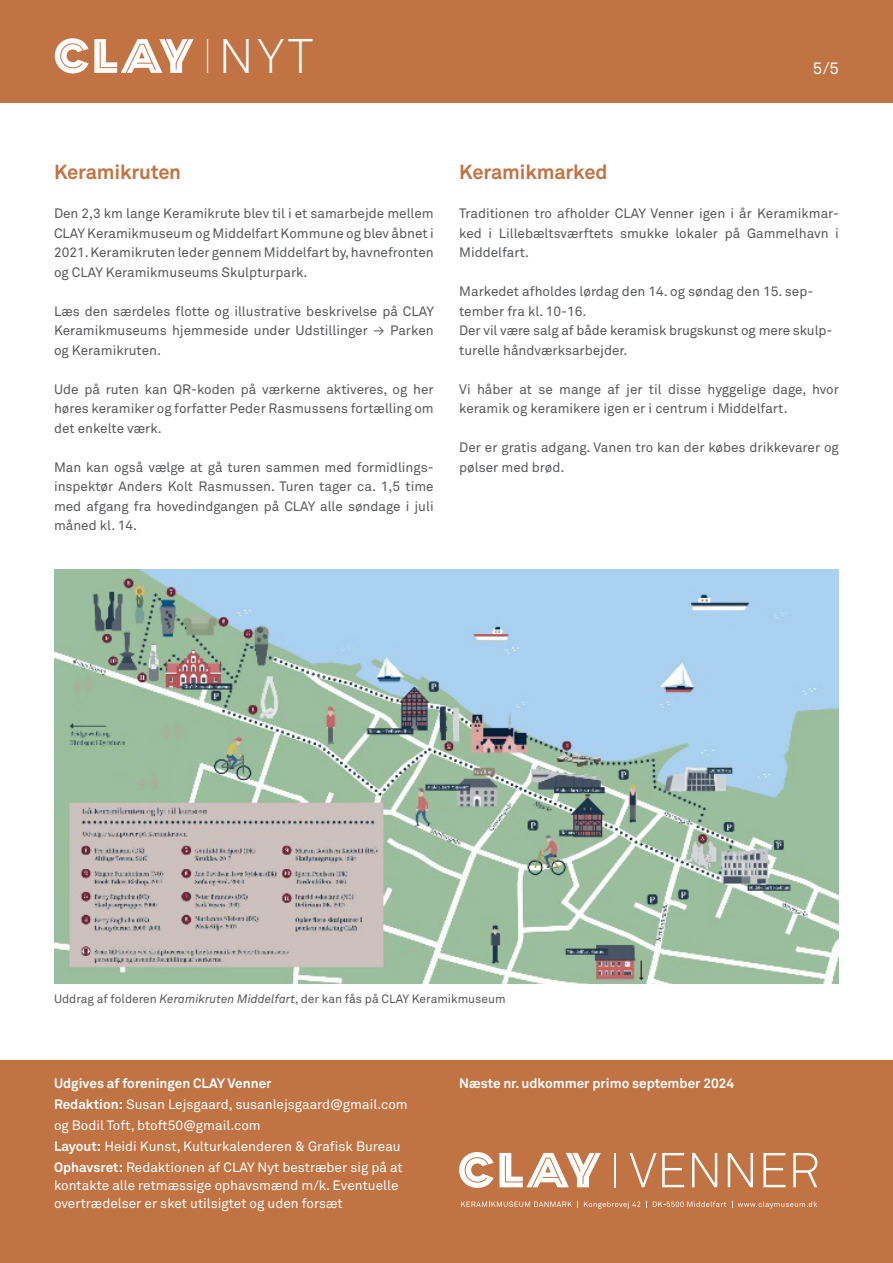
<style>
.page{position:relative;width:893px;height:1263px;background:#fff}
.page>*{position:absolute;margin:0;border:0;box-sizing:border-box;transform-origin:0 0}
.t1{font:300 48px "Akkurat Std";color:#fff;scale:.4 1}
.t2{font:700 20.1px "Akkurat Std";letter-spacing:-.01em;color:#c27343}
.t3{font:16.5px "Akkurat Std";color:#fff}
.t4{font:13.5px/19.5px "Akkurat Std";color:#57585a;text-align:justify}
.t5{font:13.5px/21px "Akkurat Std";color:#fff}
.t6{font:700 13.5px "Akkurat Std";color:#fff}
.t7{font:12px "Akkurat Std";color:#57585a}
.s1{font-style:italic}
.s2{font-weight:700}
</style>
<div class="page">
<div style="left:0;top:1060px;width:893px;height:203px;background:#c27343"></div>
<svg style="left:461px;top:1201px;width:117px;height:7px"></svg>
<svg style="left:584px;top:1201px;width:56px;height:8px"></svg>
<svg style="left:653px;top:1201px;width:73px;height:6px"></svg>
<svg style="left:732px;top:1201px;width:85px;height:7px"></svg>
<svg style="left:459px;top:1152px;width:142px;height:36px"></svg>
<hr style="left:615px;top:1153px;width:1px;height:34px;background:#fff">
<svg style="left:630px;top:1153px;width:54px;height:34px"></svg>
<svg style="left:692px;top:1153px;width:25px;height:34px"></svg>
<svg style="left:728px;top:1153px;width:25px;height:34px"></svg>
<svg style="left:763px;top:1153px;width:22px;height:34px"></svg>
<svg style="left:793px;top:1153px;width:24px;height:34px"></svg>
<img style="left:54px;top:569px;width:785px;height:414px">
<div style="left:0;top:0;width:893px;height:102px;background:#c27343"></div>
<svg style="left:55px;top:38px;width:139px;height:35px"></svg>
<h1 class="t1" style="left:205px;top:28px;width:272px">I NYT</h1>
<p class="t3" style="left:813px;top:58px;width:28px">5/5</p>
<h2 class="t2" style="left:54px;top:160px;width:129px">Keramikruten</h2>
<p class="t4" style="left:54px;top:204px;width:381px">Den 2,3 km lange Keramikrute blev til i et samarbejde mellem CLAY Keramikmuseum og Middelfart Kommune og blev åbnet i 2021. Keramikruten leder gennem Middelfart by, havnefronten og CLAY Keramikmuseums Skulpturpark.</p>
<p class="t4" style="left:54px;top:302px;width:382px">Læs den særdeles flotte og illustrative beskrivelse på CLAY Keramikmuseums hjemmeside under Udstillinger → Parken og Keramikruten.</p>
<p class="t4" style="left:54px;top:380px;width:381px">Ude på ruten kan QR-koden på værkerne aktiveres, og her høres keramiker og forfatter Peder Rasmussens fortælling om det enkelte værk.</p>
<p class="t4" style="left:54px;top:458px;width:381px">Man kan også vælge at gå turen sammen med formidlings&shy;inspektør Anders Kolt Rasmussen. Turen tager ca. 1,5 time med afgang fra hovedindgangen på CLAY alle søndage i juli måned kl. 14.</p>
<h2 class="t2" style="left:459px;top:160px;width:150px">Keramikmarked</h2>
<p class="t4" style="left:459px;top:204px;width:381px">Traditionen tro afholder CLAY Venner igen i år Keramikmar&shy;ked i Lillebæltsværftets smukke lokaler på Gammelhavn i Middelfart.</p>
<p class="t4" style="left:459px;top:282px;width:375px;text-align:left">Markedet afholdes lørdag den 14. og søndag den 15. sep&shy;tember fra kl. 10-16.<br>Der vil være salg af både keramisk brugskunst og mere skulp&shy;turelle håndværksarbejder.</p>
<p class="t4" style="left:459px;top:380px;width:381px">Vi håber at se mange af jer til disse hyggelige dage, hvor keramik og keramikere igen er i centrum i Middelfart.</p>
<p class="t4" style="left:459px;top:438px;width:381px">Der er gratis adgang. Vanen tro kan der købes drikkevarer og pølser med brød.</p>
<p class="t7" style="left:54px;top:992px;width:453px">Uddrag af folderen <span class="s1">Keramikruten Middelfart</span>, der kan fås på CLAY Keramikmuseum</p>
<p class="t5" style="left:54px;top:1072px;width:355px"><span class="s2">Udgives af foreningen CLAY Venner<br>Redaktion:</span> Susan Lejsgaard, susanlejsgaard@gmail.com og Bodil Toft, btoft50@gmail.com<br><span class="s2">Layout:</span> Heidi Kunst, Kulturkalenderen &amp; Grafisk Bureau <span class="s2">Ophavsret:</span> Redaktionen af CLAY Nyt bestræber sig på at</p>
<p class="t5" style="left:54px;top:1176px;width:346px;line-height:18px">kontakte alle retmæssige ophavsmænd m/k. Eventuelle overtrædelser er sket utilsigtet og uden forsæt</p>
<p class="t6" style="left:459px;top:1075px;width:276px">Næste nr. udkommer primo september 2024</p>
</div>
